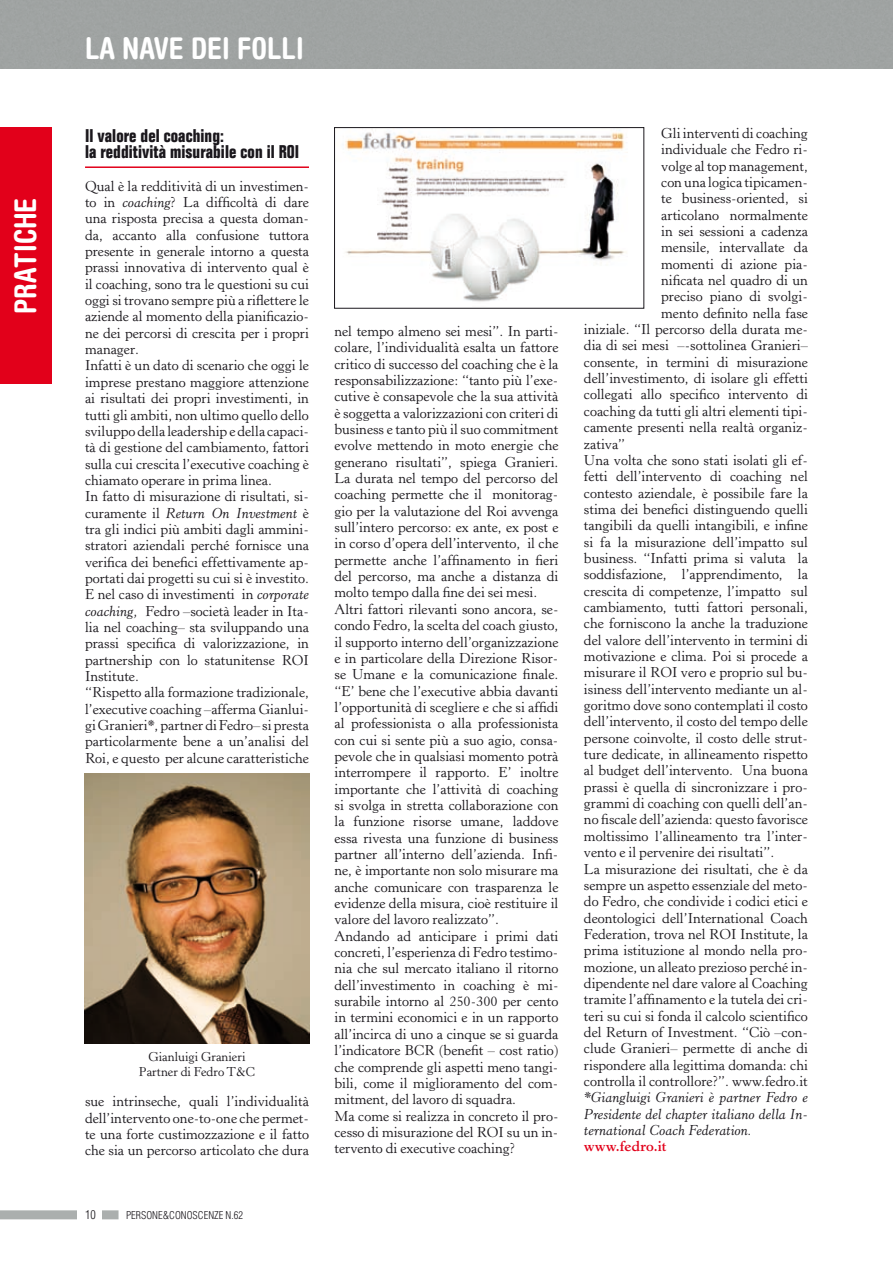
<style>
.page{position:relative;width:893px;height:1263px;background:#fff}
.page>*{position:absolute;margin:0;border:0;box-sizing:border-box;transform-origin:0 0}
.t1{font:700 condensed 30px "Helvetica Rounded";color:#fff}
.t2{font:700 condensed 18px/16.4px "Folio";letter-spacing:.005em;color:#1a171c}
.t3{font:14.25px/16.4px "Horley Old Style";color:#1a171c}
.t4{font:italic 14.25px/16.4px "Horley Old Style";color:#1a171c;text-align:justify}
.t5{font:700 14.25px "Horley Old Style";color:#e2001a}
.t6{font:12.75px/15px "Horley Old Style";color:#1a171c;text-align:center}
.t7{font:300 condensed 12px "Helvetica";color:#1a171c}
.t8{font:300 condensed 10.5px "Helvetica";color:#1a171c}
.s1{font-style:italic}
</style>
<div class="page">
<div style="left:0;top:1210px;width:119px;height:9px;background:#abafae"></div>
<div style="left:77px;top:1197px;width:24px;height:30px;background:#fff"></div>
<div style="left:0;top:127px;width:51px;height:257px;background:#e2001a"></div>
<hr style="left:85px;top:166px;width:224px;height:2px;background:#e2001a">
<img style="left:85px;top:773px;width:224px;height:270px">
<img style="left:345px;top:129px;width:281px;height:173px">
<div style="left:334px;top:127px;width:310px;height:182px;border:1px solid #1a171c"></div>
<h1 class="t1" style="left:7px;top:314px;width:118px;rotate:-90deg">PRATICHE</h1>
<h1 class="t1" style="left:85px;top:30px;width:220px">LA NAVE DEI FOLLI</h1>
<p class="t2" style="left:85px;top:127px;width:216px">Il valore del coaching:<br>la redditività misurabile con il ROI</p>
<p class="t3" style="left:85px;top:178px;width:225px">Qual è la redditività di un investimen&shy;to in <span class="s1">coaching</span>? La difficoltà di dare una risposta precisa a questa doman&shy;da, accanto alla confusione tuttora presente in generale intorno a questa prassi innovativa di intervento qual è il coaching, sono tra le questioni su cui oggi si trovano sempre più a riflettere le aziende al momento della pianificazio&shy;ne dei percorsi di crescita per i propri manager.<br>Infatti è un dato di scenario che oggi le imprese prestano maggiore attenzione ai risultati dei propri investimenti, in tutti gli ambiti, non ultimo quello dello sviluppo della leadership e della capaci&shy;tà di gestione del cambiamento, fattori sulla cui crescita l’executive coaching è chiamato operare in prima linea.<br>In fatto di misurazione di risultati, si&shy;curamente il <span class="s1">Return On Investment</span> è tra gli indici più ambiti dagli ammini&shy;stratori aziendali perché fornisce una verifica dei benefici effettivamente ap&shy;portati dai progetti su cui si è investito.<br>E nel caso di investimenti in <span class="s1">corporate coaching,</span> Fedro –società leader in Ita&shy;lia nel coaching– sta sviluppando una prassi specifica di valorizzazione, in partnership con lo statunitense ROI Institute.<br>“Rispetto alla formazione tradizionale, l’executive coaching –afferma Gianlui&shy;gi Granieri*, partner di Fedro– si presta particolarmente bene a un’analisi del Roi, e questo per alcune caratteristiche</p>
<p class="t6" style="left:139px;top:1050px;width:118px">Gianluigi Granieri<br>Partner di Fedro T&amp;C</p>
<p class="t3" style="left:85px;top:1093px;width:225px;text-align:justify">sue intrinseche, quali l’individualità dell’intervento one-to-one che permet&shy;te una forte custimozzazione e il fatto che sia un percorso articolato che dura</p>
<p class="t7" style="left:85px;top:1207px;width:12px">10</p>
<p class="t8" style="left:126px;top:1208px;width:118px">PERSONE&amp;CONOSCENZE N.62</p>
<p class="t3" style="left:334px;top:323px;width:225px">nel tempo almeno sei mesi”. In parti&shy;colare, l’individualità esalta un fattore critico di successo del coaching che è la responsabilizzazione: “tanto più l’exe&shy;cutive è consapevole che la sua attività è soggetta a valorizzazioni con criteri di business e tanto più il suo commitment evolve mettendo in moto energie che generano risultati”, spiega Granieri.<br>La durata nel tempo del percorso del coaching permette che il monitorag&shy;gio per la valutazione del Roi avvenga sull’intero percorso: ex ante, ex post e in corso d’opera dell’intervento, il che permette anche l’affinamento in fieri del percorso, ma anche a distanza di molto tempo dalla fine dei sei mesi.<br>Altri fattori rilevanti sono ancora, se&shy;condo Fedro, la scelta del coach giusto, il supporto interno dell’organizzazione e in particolare della Direzione Risor&shy;se Umane e la comunicazione finale. “E’ bene che l’executive abbia davanti l’opportunità di scegliere e che si affidi al professionista o alla professionista con cui si sente più a suo agio, consa&shy;pevole che in qualsiasi momento potrà interrompere il rapporto. E’ inoltre importante che l’attività di coaching si svolga in stretta collaborazione con la funzione risorse umane, laddove essa rivesta una funzione di business partner all’interno dell’azienda. Infi&shy;ne, è importante non solo misurare ma anche comunicare con trasparenza le evidenze della misura, cioè restituire il valore del lavoro realizzato”.<br>Andando ad anticipare i primi dati concreti, l’esperienza di Fedro testimo&shy;nia che sul mercato italiano il ritorno dell’investimento in coaching è mi&shy;surabile intorno al 250-300 per cento in termini economici e in un rapporto all’incirca di uno a cinque se si guarda l’indicatore BCR (benefit – cost ratio) che comprende gli aspetti meno tangi&shy;bili, come il miglioramento del com&shy;mitment, del lavoro di squadra.<br>Ma come si realizza in concreto il pro&shy;cesso di misurazione del ROI su un in&shy;tervento di executive coaching?</p>
<p class="t3" style="left:661px;top:125px;width:148px">Gli interventi di coaching</p>
<p class="t3" style="left:661px;top:142px;width:148px">individuale che Fedro ri-</p>
<p class="t3" style="left:661px;top:158px;width:148px">volge al top management,</p>
<p class="t3" style="left:661px;top:174px;width:148px">con una logica tipicamen-</p>
<p class="t3" style="left:661px;top:191px;width:148px">te business-oriented, si</p>
<p class="t3" style="left:661px;top:207px;width:148px">articolano normalmente</p>
<p class="t3" style="left:661px;top:223px;width:148px">in sei sessioni a cadenza</p>
<p class="t3" style="left:661px;top:240px;width:148px">mensile, intervallate da</p>
<p class="t3" style="left:661px;top:256px;width:148px">momenti di azione pia-</p>
<p class="t3" style="left:661px;top:272px;width:148px">nificata nel quadro di un</p>
<p class="t3" style="left:661px;top:289px;width:148px">preciso piano di svolgi-</p>
<p class="t3" style="left:661px;top:305px;width:148px">mento definito nella fase</p>
<p class="t3" style="left:584px;top:321px;width:225px">iniziale. “Il percorso della durata me-</p>
<p class="t3" style="left:584px;top:338px;width:225px">dia di sei mesi –-sottolinea Granieri–</p>
<p class="t3" style="left:584px;top:354px;width:225px">consente, in termini di misurazione</p>
<p class="t3" style="left:584px;top:370px;width:225px">dell’investimento, di isolare gli effetti</p>
<p class="t3" style="left:584px;top:387px;width:225px">collegati allo specifico intervento di</p>
<p class="t3" style="left:584px;top:403px;width:225px">coaching da tutti gli altri elementi tipi-</p>
<p class="t3" style="left:584px;top:419px;width:225px">camente presenti nella realtà organiz-</p>
<p class="t3" style="left:584px;top:436px;width:43px">zativa”</p>
<p class="t3" style="left:584px;top:452px;width:225px">Una volta che sono stati isolati gli ef-</p>
<p class="t3" style="left:584px;top:468px;width:225px">fetti dell’intervento di coaching nel</p>
<p class="t3" style="left:584px;top:485px;width:225px">contesto aziendale, è possibile fare la</p>
<p class="t3" style="left:584px;top:501px;width:225px">stima dei benefici distinguendo quelli</p>
<p class="t3" style="left:584px;top:517px;width:225px">tangibili da quelli intangibili, e infine</p>
<p class="t3" style="left:584px;top:534px;width:225px">si fa la misurazione dell’impatto sul</p>
<p class="t3" style="left:584px;top:550px;width:225px">business. “Infatti prima si valuta la</p>
<p class="t3" style="left:584px;top:567px;width:225px">soddisfazione, l’apprendimento, la</p>
<p class="t3" style="left:584px;top:583px;width:225px">crescita di competenze, l’impatto sul</p>
<p class="t3" style="left:584px;top:599px;width:225px">cambiamento, tutti fattori personali,</p>
<p class="t3" style="left:584px;top:616px;width:225px">che forniscono la anche la traduzione</p>
<p class="t3" style="left:584px;top:632px;width:225px">del valore dell’intervento in termini di</p>
<p class="t3" style="left:584px;top:648px;width:225px">motivazione e clima. Poi si procede a</p>
<p class="t3" style="left:584px;top:665px;width:225px">misurare il ROI vero e proprio sul bu-</p>
<p class="t3" style="left:584px;top:681px;width:225px">isiness dell’intervento mediante un al-</p>
<p class="t3" style="left:584px;top:697px;width:225px">goritmo dove sono contemplati il costo</p>
<p class="t3" style="left:584px;top:714px;width:225px">dell’intervento, il costo del tempo delle</p>
<p class="t3" style="left:584px;top:730px;width:225px">persone coinvolte, il costo delle strut-</p>
<p class="t3" style="left:584px;top:746px;width:225px">ture dedicate, in allineamento rispetto</p>
<p class="t3" style="left:584px;top:763px;width:225px">al budget dell’intervento. Una buona</p>
<p class="t3" style="left:584px;top:779px;width:225px">prassi è quella di sincronizzare i pro-</p>
<p class="t3" style="left:584px;top:795px;width:225px">grammi di coaching con quelli dell’an-</p>
<p class="t3" style="left:584px;top:812px;width:225px">no fiscale dell’azienda: questo favorisce</p>
<p class="t3" style="left:584px;top:828px;width:225px">moltissimo l’allineamento tra l’inter-</p>
<p class="t3" style="left:584px;top:844px;width:192px">vento e il pervenire dei risultati”.</p>
<p class="t3" style="left:584px;top:861px;width:225px">La misurazione dei risultati, che è da</p>
<p class="t3" style="left:584px;top:877px;width:225px">sempre un aspetto essenziale del meto-</p>
<p class="t3" style="left:584px;top:893px;width:225px">do Fedro, che condivide i codici etici e</p>
<p class="t3" style="left:584px;top:910px;width:225px">deontologici dell’International Coach</p>
<p class="t3" style="left:584px;top:926px;width:225px">Federation, trova nel ROI Institute, la</p>
<p class="t3" style="left:584px;top:942px;width:225px">prima istituzione al mondo nella pro-</p>
<p class="t3" style="left:584px;top:959px;width:225px">mozione, un alleato prezioso perché in-</p>
<p class="t3" style="left:584px;top:975px;width:225px">dipendente nel dare valore al Coaching</p>
<p class="t3" style="left:584px;top:991px;width:225px">tramite l’affinamento e la tutela dei cri-</p>
<p class="t3" style="left:584px;top:1008px;width:225px">teri su cui si fonda il calcolo scientifico</p>
<p class="t3" style="left:584px;top:1024px;width:225px">del Return of Investment. “Ciò –con-</p>
<p class="t3" style="left:584px;top:1041px;width:225px">clude Granieri– permette di anche di</p>
<p class="t3" style="left:584px;top:1057px;width:225px">rispondere alla legittima domanda: chi</p>
<p class="t3" style="left:584px;top:1073px;width:225px">controlla il controllore?”. www.fedro.it</p>
<p class="t4" style="left:584px;top:1089px;width:225px">*Giangluigi Granieri è partner Fedro e Presidente del chapter italiano della In&shy;ternational Coach Federation.</p>
<p class="t5" style="left:584px;top:1137px;width:84px">www.fedro.it</p>
</div>
